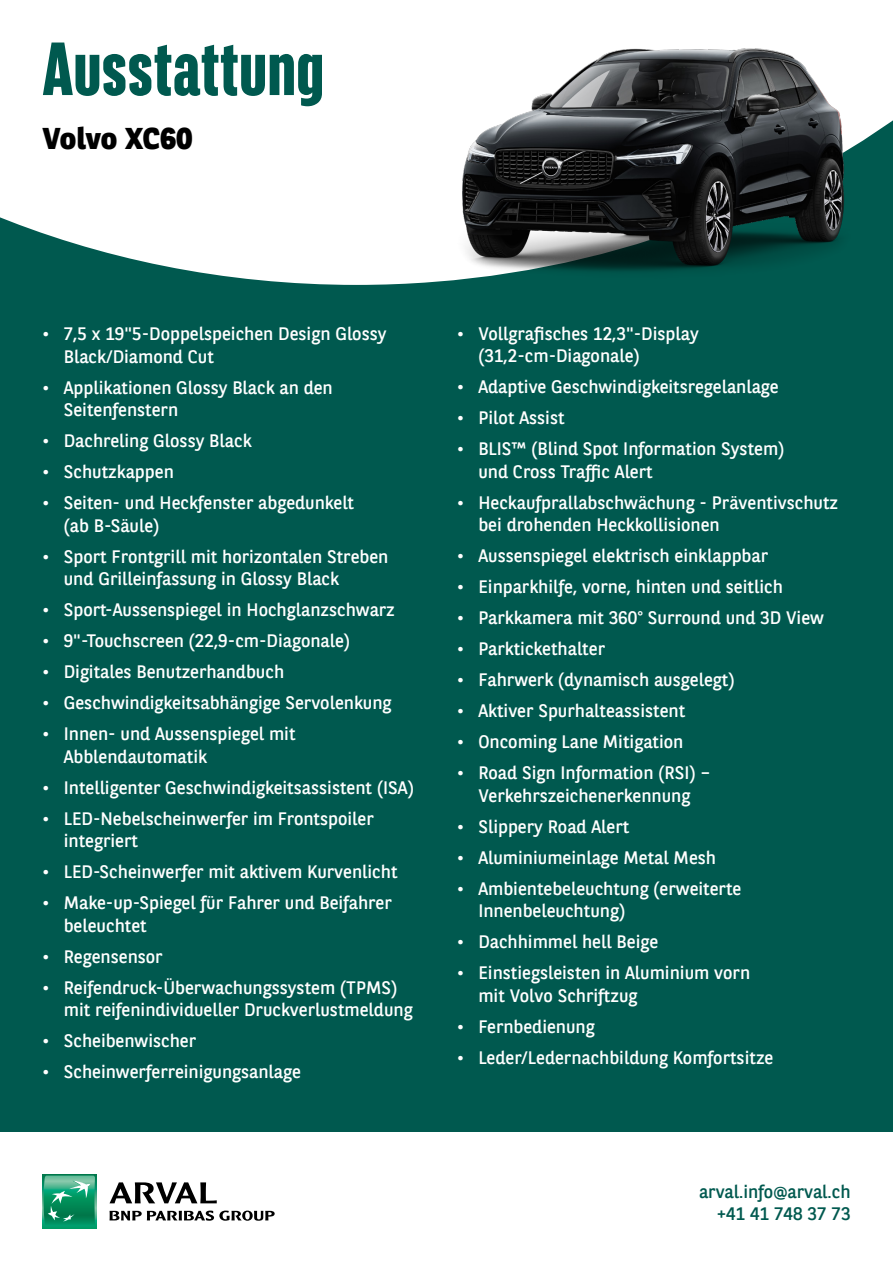
<style>
.page{position:relative;width:893px;height:1263px;background:#00594f}
.page>*{position:absolute;margin:0;border:0;box-sizing:border-box;transform-origin:0 0}
.t1{font:800 75px "BNPP Sans Condensed";letter-spacing:.005em;color:#00594f}
.t2{font:800 30px "BNPP Sans";color:#000}
.t3{font:18px/22.5px "BNPP Sans";color:#fff}
.t4{font:18px/22.5px "BNPP Sans";color:#00594f;text-align:right}
</style>
<div class="page">
<div style="left:0;top:1132px;width:893px;height:131px;background:#fff"></div>
<div style="left:43px;top:1175px;width:53px;height:53px;background:#009e6b"></div>
<svg style="left:43px;top:1175px;width:52px;height:48px"></svg>
<svg style="left:110px;top:1210px;width:165px;height:11px"></svg>
<svg style="left:110px;top:1182px;width:107px;height:21px"></svg>
<svg style="left:0;top:0;width:893px;height:285px;background:#e4edec"></svg>
<img style="left:457px;top:49px;width:393px;height:230px">
<h1 class="t1" style="left:43px;top:22px;width:284px">Ausstattung</h1>
<h2 class="t2" style="left:43px;top:118px;width:152px">Volvo XC60</h2>
<p class="t3" style="left:64px;top:322px;width:324px;text-indent:-21px">• 7,5 x 19"5-Doppelspeichen Design Glossy<br>Black/Diamond Cut</p>
<p class="t3" style="left:64px;top:375px;width:270px;text-indent:-21px">• Applikationen Glossy Black an den<br>Seitenfenstern</p>
<p class="t3" style="left:43px;top:429px;width:211px">• Dachreling Glossy Black</p>
<p class="t3" style="left:43px;top:460px;width:133px">• Schutzkappen</p>
<p class="t3" style="left:64px;top:491px;width:292px;text-indent:-21px">• Seiten- und Heckfenster abgedunkelt (ab B-Säule)</p>
<p class="t3" style="left:64px;top:544px;width:326px;text-indent:-21px">• Sport Frontgrill mit horizontalen Streben und Grilleinfassung in Glossy Black</p>
<p class="t3" style="left:43px;top:598px;width:354px">• Sport-Aussenspiegel in Hochglanzschwarz</p>
<p class="t3" style="left:43px;top:629px;width:309px">• 9"-Touchscreen (22,9-cm-Diagonale)</p>
<p class="t3" style="left:43px;top:660px;width:243px">• Digitales Benutzerhandbuch</p>
<p class="t3" style="left:43px;top:691px;width:351px">• Geschwindigkeitsabhängige Servolenkung</p>
<p class="t3" style="left:64px;top:722px;width:233px;text-indent:-21px">• Innen- und Aussenspiegel mit<br>Abblendautomatik</p>
<p class="t3" style="left:43px;top:775px;width:373px">• Intelligenter Geschwindigkeitsassistent (ISA)</p>
<p class="t3" style="left:64px;top:806px;width:312px;text-indent:-21px">• LED-Nebelscheinwerfer im Frontspoiler integriert</p>
<p class="t3" style="left:43px;top:860px;width:356px">• LED-Scheinwerfer mit aktivem Kurvenlicht</p>
<p class="t3" style="left:64px;top:891px;width:329px;text-indent:-21px">• Make-up-Spiegel für Fahrer und Beifahrer beleuchtet</p>
<p class="t3" style="left:43px;top:944px;width:122px">• Regensensor</p>
<p class="t3" style="left:64px;top:975px;width:350px;text-indent:-21px">• Reifendruck-Überwachungssystem (TPMS) mit reifenindividueller Druckverlustmeldung</p>
<p class="t3" style="left:43px;top:1029px;width:155px">• Scheibenwischer</p>
<p class="t3" style="left:43px;top:1060px;width:260px">• Scheinwerferreinigungsanlage</p>
<p class="t3" style="left:478px;top:322px;width:222px;text-indent:-21px">• Vollgrafisches 12,3"-Display (31,2-cm-Diagonale)</p>
<p class="t3" style="left:457px;top:375px;width:323px">• Adaptive Geschwindigkeitsregelanlage</p>
<p class="t3" style="left:457px;top:406px;width:109px">• Pilot Assist</p>
<p class="t3" style="left:478px;top:437px;width:308px;text-indent:-21px">• BLIS™ (Blind Spot Information System) und Cross Traffic Alert</p>
<p class="t3" style="left:478px;top:491px;width:361px;text-indent:-21px">• Heckaufprallabschwächung - Präventivschutz bei drohenden Heckkollisionen</p>
<p class="t3" style="left:457px;top:544px;width:312px">• Aussenspiegel elektrisch einklappbar</p>
<p class="t3" style="left:457px;top:575px;width:327px">• Einparkhilfe, vorne, hinten und seitlich</p>
<p class="t3" style="left:457px;top:606px;width:368px">• Parkkamera mit 360° Surround und 3D View</p>
<p class="t3" style="left:457px;top:637px;width:149px">• Parktickethalter</p>
<p class="t3" style="left:457px;top:668px;width:279px">• Fahrwerk (dynamisch ausgelegt)</p>
<p class="t3" style="left:457px;top:699px;width:230px">• Aktiver Spurhalteassistent</p>
<p class="t3" style="left:457px;top:730px;width:228px">• Oncoming Lane Mitigation</p>
<p class="t3" style="left:457px;top:761px;width:255px;text-align:center">• Road Sign Information (RSI) –<br>Verkehrszeichenerkennung</p>
<p class="t3" style="left:457px;top:815px;width:174px">• Slippery Road Alert</p>
<p class="t3" style="left:457px;top:846px;width:260px">• Aluminiumeinlage Metal Mesh</p>
<p class="t3" style="left:478px;top:877px;width:265px;text-indent:-21px">• Ambientebeleuchtung (erweiterte<br>Innenbeleuchtung)</p>
<p class="t3" style="left:457px;top:930px;width:203px">• Dachhimmel hell Beige</p>
<p class="t3" style="left:478px;top:961px;width:273px;text-indent:-21px">• Einstiegsleisten in Aluminium vorn mit Volvo Schriftzug</p>
<p class="t3" style="left:457px;top:1015px;width:139px">• Fernbedienung</p>
<p class="t3" style="left:457px;top:1046px;width:318px">• Leder/Ledernachbildung Komfortsitze</p>
<p class="t4" style="left:699px;top:1180px;width:153px">arval.info@arval.ch +41 41 748 37 73</p>
</div>
